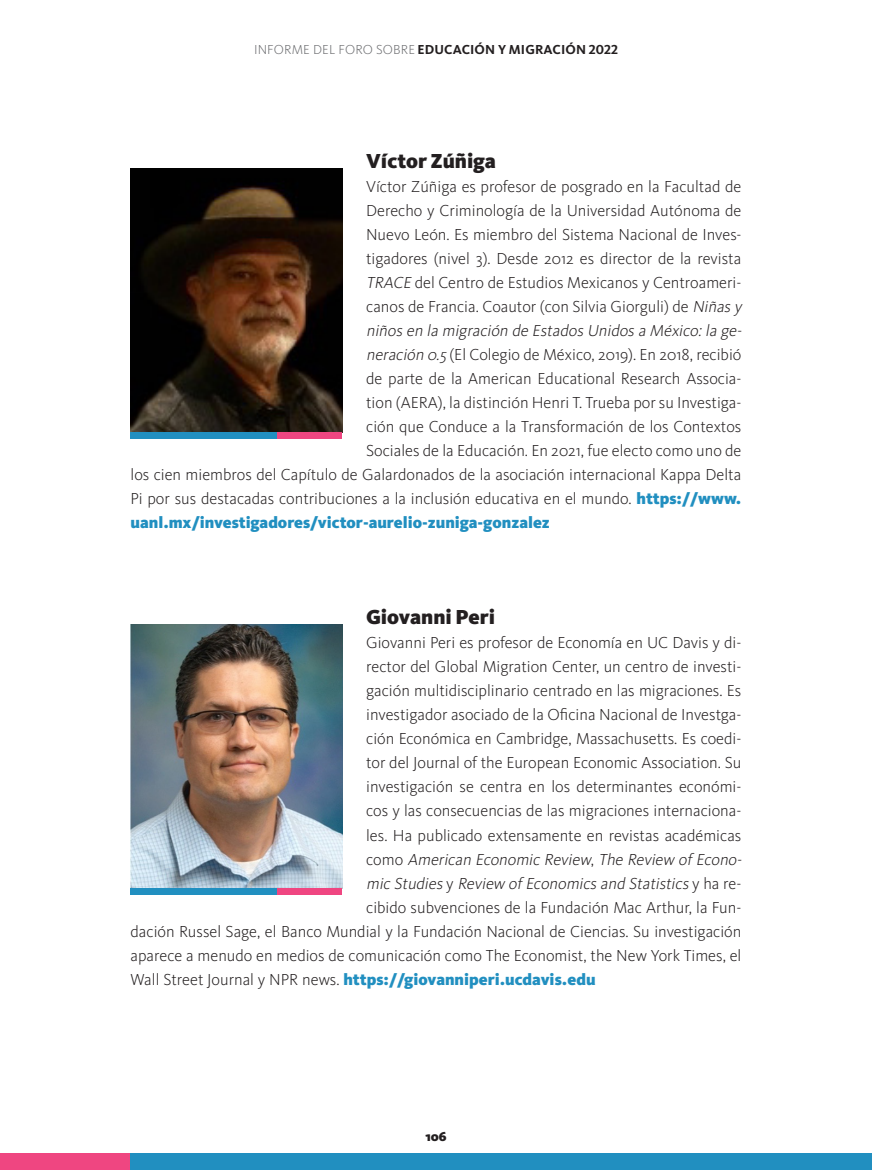
<style>
.page{position:relative;width:872px;height:1170px;background:#fff}
.page>*{position:absolute;margin:0;border:0;box-sizing:border-box;transform-origin:0 0}
.TITULO_1{font:900 21px "Kievit OT";color:#231f20}
.INICIO{font:300 16.5px "Kievit OT";color:#231f20}
.INICIO-2{font:italic 300 16.5px "Kievit OT";color:#231f20}
.INICIO-3{font:900 16.5px "Kievit OT";color:#218fc0}
.t1{font:700 13.5px "Kievit OT";letter-spacing:.01em;color:#231f20}
.t2{font:900 13.5px "Kievit OT";color:#231f20}
.s1{font-weight:300;color:#6c6d70}
.s2{font-style:italic}
.s3{font-weight:900;color:#218fc0}
.s4{font-style:normal}
.s5{font-weight:300;color:#231f20}
</style>
<div class="page">
<div style="left:0;top:1152px;width:130px;height:17px;background:#ef4681"></div>
<div style="left:130px;top:1152px;width:742px;height:17px;background:#218fc0"></div>
<img style="left:131px;top:168px;width:211px;height:264px">
<div style="left:130px;top:432px;width:147px;height:6px;background:#218fc0"></div>
<div style="left:277px;top:432px;width:65px;height:6px;background:#ef4681"></div>
<img style="left:130px;top:624px;width:212px;height:264px">
<div style="left:130px;top:888px;width:147px;height:6px;background:#218fc0"></div>
<div style="left:277px;top:888px;width:65px;height:6px;background:#ef4681"></div>
<p class="t1" style="left:254px;top:41px;width:365px"><span class="s1">INFORME DEL FORO SOBRE</span> EDUCACIÓN Y MIGRACIÓN 2022</p>
<p class="TITULO_1" style="left:366px;top:148px;width:131px">Víctor Zúñiga</p>
<p class="INICIO" style="left:366px;top:177px;width:377px">Víctor Zúñiga es profesor de posgrado en la Facultad de</p>
<p class="INICIO" style="left:366px;top:201px;width:377px">Derecho y Criminología de la Universidad Autónoma de</p>
<p class="INICIO" style="left:366px;top:225px;width:377px">Nuevo León. Es miembro del Sistema Nacional de Inves-</p>
<p class="INICIO" style="left:366px;top:249px;width:377px">tigadores (nivel 3). Desde 2012 es director de la revista</p>
<p class="INICIO" style="left:366px;top:273px;width:377px"><span class="s2">TRACE</span> del Centro de Estudios Mexicanos y Centroameri-</p>
<p class="INICIO" style="left:366px;top:297px;width:380px">canos de Francia. Coautor (con Silvia Giorguli) de <span class="s2">Niñas y</span></p>
<p class="INICIO-2" style="left:366px;top:321px;width:380px">niños en la migración de Estados Unidos a México:la ge-</p>
<p class="INICIO" style="left:366px;top:345px;width:377px"><span class="s2">neración 0.5</span> (El Colegio de México, 2019). En 2018, recibió</p>
<p class="INICIO" style="left:366px;top:369px;width:377px">de parte de la American Educational Research Associa-</p>
<p class="INICIO" style="left:366px;top:393px;width:377px">tion (AERA), la distinción Henri T. Trueba por su Investiga-</p>
<p class="INICIO" style="left:366px;top:417px;width:377px">ción que Conduce a la Transformación de los Contextos</p>
<p class="INICIO" style="left:366px;top:441px;width:377px">Sociales de la Educación. En 2021, fue electo como uno de</p>
<p class="INICIO" style="left:130px;top:465px;width:612px">los cien miembros del Capítulo de Galardonados de la asociación internacional Kappa Delta</p>
<p class="INICIO" style="left:130px;top:489px;width:612px">Pi por sus destacadas contribuciones a la inclusión educativa en el mundo. <span class="s3">https://www.</span></p>
<p class="INICIO-3" style="left:130px;top:513px;width:421px">uanl.mx/investigadores/victor-aurelio-zuniga-gonzalez</p>
<p class="TITULO_1" style="left:366px;top:604px;width:130px">Giovanni Peri</p>
<p class="INICIO" style="left:366px;top:633px;width:377px">Giovanni Peri es profesor de Economía en UC Davis y di-</p>
<p class="INICIO" style="left:366px;top:657px;width:377px">rector del Global Migration Center, un centro de investi-</p>
<p class="INICIO" style="left:366px;top:681px;width:377px">gación multidisciplinario centrado en las migraciones. Es</p>
<p class="INICIO" style="left:366px;top:705px;width:377px">investigador asociado de la Oficina Nacional de Investga-</p>
<p class="INICIO" style="left:366px;top:729px;width:377px">ción Económica en Cambridge, Massachusetts. Es coedi-</p>
<p class="INICIO" style="left:366px;top:753px;width:377px">tor del Journal of the European Economic Association. Su</p>
<p class="INICIO" style="left:366px;top:777px;width:377px">investigación se centra en los determinantes económi-</p>
<p class="INICIO" style="left:366px;top:801px;width:377px">cos y las consecuencias de las migraciones internaciona-</p>
<p class="INICIO" style="left:366px;top:825px;width:377px">les. Ha publicado extensamente en revistas académicas</p>
<p class="INICIO-2" style="left:366px;top:849px;width:380px"><span class="s4">c o m o</span> American Economic Review<span class="s4">,</span> The Review of Econo-</p>
<p class="INICIO-2" style="left:366px;top:873px;width:377px">mic Studies <span class="s4">y</span> Review of Economics and Statistics <span class="s4">y h a r e -</span></p>
<p class="INICIO" style="left:366px;top:897px;width:377px">cibido subvenciones de la Fundación Mac Arthur, la Fun-</p>
<p class="INICIO" style="left:130px;top:921px;width:612px">dación Russel Sage, el Banco Mundial y la Fundación Nacional de Ciencias. Su investigación</p>
<p class="INICIO" style="left:130px;top:945px;width:612px">aparece a menudo en medios de comunicación como The Economist, the New York Times, el</p>
<p class="INICIO-3" style="left:130px;top:969px;width:466px"><span class="s5">Wall Street Journal y NPR news.</span> https://giovanniperi.ucdavis.edu</p>
<p class="t2" style="left:425px;top:1128px;width:23px">106</p>
</div>
